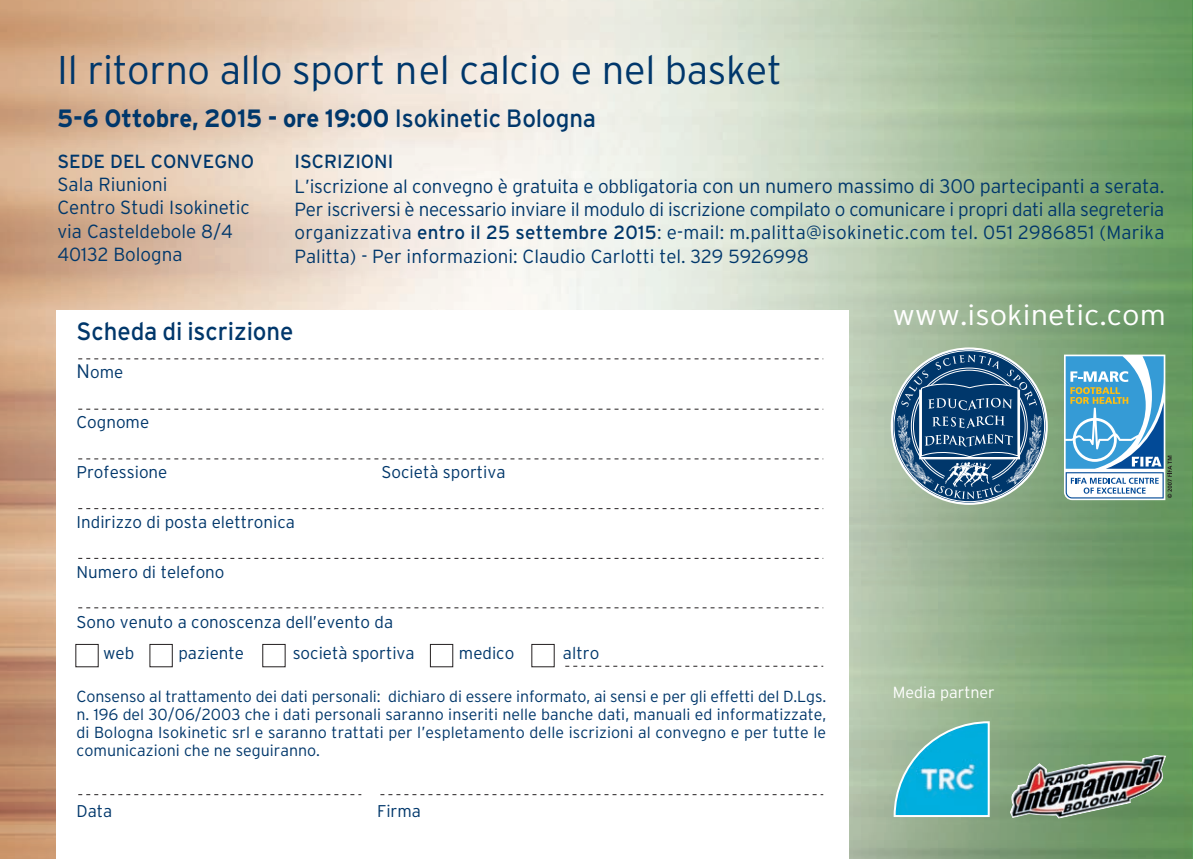
<style>
.page{position:relative;width:1193px;height:859px;background:#fff}
.page>*{position:absolute;margin:0;border:0;box-sizing:border-box;transform-origin:0 0}
.t1{font:300 40px "Interstate";letter-spacing:-.01em;color:#00376b}
.t2{font:300 28.4px "Interstate";color:#fff;scale:1.09 1}
.t3{font:700 25px "Interstate";letter-spacing:-.005em;color:#00376b;scale:.96 1}
.t4{font:25px "Interstate";letter-spacing:-.005em;color:#00376b;scale:.96 1}
.t5{font:300 19px/23.8px "Interstate";color:#00376b}
.t6{font:19px "Interstate";color:#00376b}
.t7{font:300 17px/30.6px "Interstate";color:#00376b}
.t8{font:300 16.2px "Interstate";color:#fff}
.t9{font:300 16px/18px "Interstate";color:#00376b;text-align:justify}
.s1{font-weight:400}
.s2{font-size:19.6px}
</style>
<div class="page">
<img style="left:0;top:0;width:1193px;height:859px">
<div style="left:56px;top:310px;width:792px;height:549px;background:#fff"></div>
<svg style="left:78px;top:358px;width:745px;height:1px"></svg>
<svg style="left:380px;top:794px;width:443px;height:1px"></svg>
<svg style="left:78px;top:409px;width:745px;height:1px"></svg>
<svg style="left:78px;top:458px;width:745px;height:1px"></svg>
<svg style="left:78px;top:508px;width:745px;height:1px"></svg>
<svg style="left:78px;top:558px;width:745px;height:1px"></svg>
<svg style="left:78px;top:794px;width:283px;height:1px"></svg>
<svg style="left:78px;top:607px;width:745px;height:1px"></svg>
<svg style="left:1064px;top:354px;width:107px;height:146px"></svg>
<svg style="left:890px;top:347px;width:157px;height:158px"></svg>
<img style="left:888px;top:426px;width:13px;height:60px">
<img style="left:896px;top:409px;width:5px;height:33px">
<img style="left:1037px;top:426px;width:13px;height:60px">
<img style="left:1037px;top:409px;width:5px;height:33px">
<svg style="left:901px;top:354px;width:136px;height:145px;background:#436c8d"></svg>
<img style="left:1009px;top:755px;width:157px;height:63px">
<div style="left:75px;top:644px;width:24px;height:23px;background:#fff;border:1px solid #231f20"></div>
<div style="left:149px;top:644px;width:24px;height:23px;background:#fff;border:1px solid #231f20"></div>
<div style="left:262px;top:644px;width:24px;height:23px;background:#fff;border:1px solid #231f20"></div>
<div style="left:430px;top:644px;width:23px;height:23px;background:#fff;border:1px solid #231f20"></div>
<svg style="left:565px;top:665px;width:258px;height:1px"></svg>
<svg style="left:892px;top:720px;width:98px;height:98px;background:#47b9d0"></svg>
<h1 class="t1" style="left:57px;top:55px;width:726px">Il ritorno allo sport nel calcio e nel basket</h1>
<h3 class="t3" style="left:57px;top:109px;width:563px">5-6 Ottobre, 2015 - ore 19:00 <span class="s1">Isokinetic Bologna</span></h3>
<p class="t6" style="left:57px;top:154px;width:198px">SEDE DEL CONVEGNO</p>
<p class="t5" style="left:57px;top:174px;width:194px">Sala Riunioni<br>Centro Studi Isokinetic via Casteldebole 8/4<br>40132 Bologna</p>
<p class="t5" style="left:294px;top:151px;width:871px"><span class="s1">ISCRIZIONI<br></span>L’iscrizione al convegno è gratuita e obbligatoria <span class="s2">con un numero massimo di 300 partecipanti a serata.<br></span>Per iscriversi è necessario inviare il modulo di iscrizione compilato o comunicare i propri dati alla segreteria organizzativa <span class="s1">entro il 25 settembre 2015</span>: e-mail: m.palitta@isokinetic.com tel. 051 2986851 (Marika Palitta) - Per informazioni: Claudio Carlotti tel. 329 5926998</p>
<h3 class="t4" style="left:77px;top:322px;width:227px">Scheda di iscrizione</h3>
<p class="t7" style="left:77px;top:358px;width:48px"><span class="s2">N</span>ome</p>
<p class="t7" style="left:77px;top:408px;width:74px">Cognome</p>
<p class="t7" style="left:77px;top:458px;width:92px">Professione</p>
<p class="t7" style="left:381px;top:458px;width:126px">Società sportiva</p>
<p class="t7" style="left:77px;top:508px;width:220px">Indirizzo di posta elettronica</p>
<p class="t7" style="left:77px;top:558px;width:149px">Numero di telefono</p>
<p class="t7" style="left:103px;top:608px;width:291px;text-indent:-27px">Sono venuto a conoscenza dell’evento da web</p>
<p class="t7" style="left:178px;top:638px;width:67px">paziente</p>
<p class="t7" style="left:293px;top:638px;width:123px">società sportiva</p>
<p class="t7" style="left:459px;top:638px;width:57px">medico</p>
<p class="t7" style="left:563px;top:638px;width:38px">altro</p>
<p class="t9" style="left:77px;top:688px;width:751px">Consenso al trattamento dei dati personali: dichiaro di essere informato, ai sensi e per gli effetti del D.Lgs. n. 196 del 30/06/2003 che i dati personali saranno inseriti nelle banche dati, manuali ed informatizzate, di Bologna Isokinetic srl e saranno trattati per l’espletamento delle iscrizioni al convegno e per tutte le comunicazioni che ne seguiranno.</p>
<p class="t7" style="left:77px;top:796px;width:37px">Data</p>
<p class="t7" style="left:377px;top:796px;width:46px">Firma</p>
<h2 class="t2" style="left:892px;top:304px;width:252px">www.isokinetic.com</h2>
<p class="t8" style="left:892px;top:686px;width:103px">Media partner</p>
</div>
